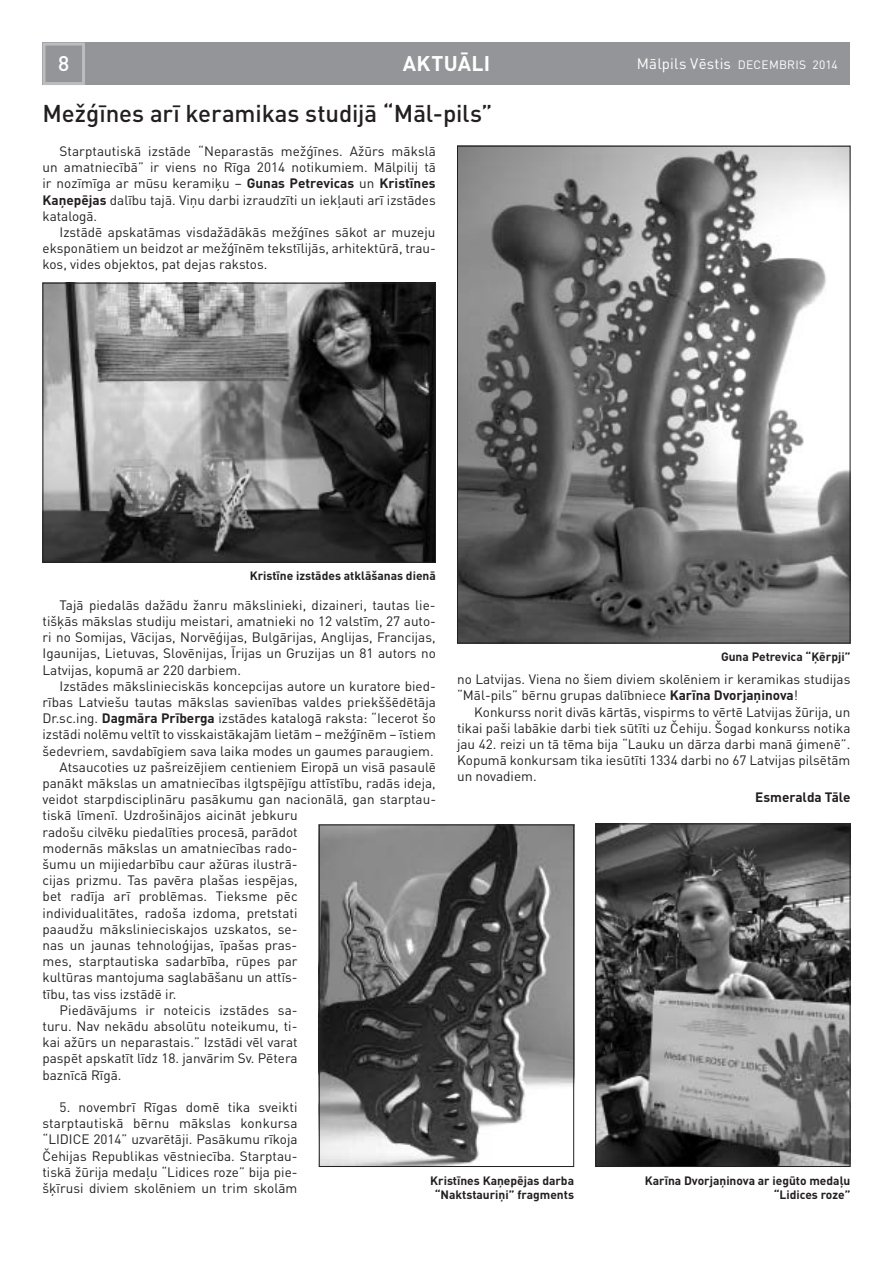
<style>
.page{position:relative;width:893px;height:1263px;background:#fff}
.page>*{position:absolute;margin:0;border:0;box-sizing:border-box;transform-origin:0 0}
.t1{font:500 24px "DIN Pro";color:#231f20}
.t2{font:700 21px "DIN Pro";color:#fff}
.t3{font:500 21px "DIN Pro";color:#fff}
.t4{font:15px "DIN Pro";letter-spacing:.01em;color:#fff}
.t5{font:13.5px/16.2px "DIN Pro";color:#231f20;text-align:justify}
.t6{font:700 13.5px "DIN Pro";color:#231f20}
.t7{font:700 12px/14.4px "DIN Pro";color:#231f20;text-align:center}
.t8{font:12px "DIN Pro";color:#fff}
.s1{font-size:12px}
.s2{font-weight:700}
</style>
<div class="page">
<div style="left:43px;top:43px;width:807px;height:42px;background:#939598"></div>
<div style="left:43px;top:43px;width:42px;height:42px;border:3px solid #bcbdc0"></div>
<img style="left:459px;top:148px;width:389px;height:493px">
<img style="left:45px;top:285px;width:389px;height:276px">
<div style="left:43px;top:283px;width:393px;height:280px;border:1px solid #231f20"></div>
<img style="left:597px;top:825px;width:251px;height:340px">
<div style="left:595px;top:823px;width:255px;height:344px;border:1px solid #231f20"></div>
<img style="left:321px;top:826px;width:251px;height:339px">
<div style="left:319px;top:824px;width:255px;height:343px;border:1px solid #231f20"></div>
<h2 class="t3" style="left:58px;top:49px;width:13px">8</h2>
<h2 class="t2" style="left:403px;top:49px;width:28px">Aktu</h2>
<h2 class="t2" style="left:458px;top:49px;width:23px">āli</h2>
<p class="t4" style="left:637px;top:53px;width:133px">Mālpils Vēstis <span class="s1">decembris</span></p>
<p class="t8" style="left:812px;top:57px;width:27px">2014</p>
<h1 class="t1" style="left:43px;top:97px;width:452px">Mežģīnes arī keramikas studijā “Māl-pils”</h1>
<p class="t5" style="left:43px;top:143px;width:395px;text-indent:17px">Starptautiskā izstāde “Neparastās mežģīnes. Ažūrs mākslā un amatniecībā” ir viens no Rīga 2014 notikumiem. Mālpilij tā ir nozīmīga ar mūsu keramiķu – <span class="s2">Gunas Petrevicas</span> un <span class="s2">Kristīnes Kaņepējas</span> dalību tajā. Viņu darbi izraudzīti un iekļauti arī izstādes katalogā.</p>
<p class="t5" style="left:43px;top:224px;width:395px;text-indent:17px">Izstādē apskatāmas visdažādākās mežģīnes sākot ar muzeju eksponātiem un beidzot ar mežģīnēm tekstīlijās, arhitektūrā, trau&shy;kos, vides objektos, pat dejas rakstos.</p>
<p class="t7" style="left:250px;top:568px;width:188px">Kristīne izstādes atklāšanas dienā</p>
<p class="t5" style="left:43px;top:596px;width:395px;text-indent:17px">Tajā piedalās dažādu žanru mākslinieki, dizaineri, tautas lie&shy;tišķās mākslas studiju meistari, amatnieki no 12 valstīm, 27 auto&shy;ri no Somijas, Vācijas, Norvēģijas, Bulgārijas, Anglijas, Francijas, Igaunijas, Lietuvas, Slovēnijas, Īrijas un Gruzijas un 81 autors no Latvijas, kopumā ar 220 darbiem.</p>
<p class="t5" style="left:60px;top:677px;width:378px">Izstādes mākslinieciskās koncepcijas autore un kuratore bied-</p>
<p class="t5" style="left:43px;top:693px;width:395px">rības Latviešu tautas mākslas savienības valdes priekššēdētāja</p>
<p class="t5" style="left:43px;top:710px;width:395px">Dr.sc.ing. <span class="s2">Dagmāra Prīberga</span> izstādes katalogā raksta: “Iecerot šo</p>
<p class="t5" style="left:43px;top:726px;width:395px">izstādi nolēmu veltīt to visskaistākajām lietām – mežģīnēm – īstiem</p>
<p class="t5" style="left:43px;top:742px;width:393px">šedevriem, savdabīgiem sava laika modes un gaumes paraugiem.</p>
<p class="t5" style="left:60px;top:758px;width:378px">Atsaucoties uz pašreizējiem centieniem Eiropā un visā pasaulē</p>
<p class="t5" style="left:43px;top:774px;width:395px">panākt mākslas un amatniecības ilgtspējīgu attīstību, radās ideja,</p>
<p class="t5" style="left:43px;top:791px;width:395px">veidot starpdisciplināru pasākumu gan nacionālā, gan starptau-</p>
<p class="t5" style="left:43px;top:807px;width:257px">tiskā līmenī. Uzdrošinājos aicināt jebkuru</p>
<p class="t5" style="left:43px;top:823px;width:257px">radošu cilvēku piedalīties procesā, parādot</p>
<p class="t5" style="left:43px;top:839px;width:257px">modernās mākslas un amatniecības rado-</p>
<p class="t5" style="left:43px;top:855px;width:257px">šumu un mijiedarbību caur ažūras ilustrā-</p>
<p class="t5" style="left:43px;top:872px;width:257px">cijas prizmu. Tas pavēra plašas iespējas,</p>
<p class="t5" style="left:43px;top:888px;width:257px">bet radīja arī problēmas. Tieksme pēc</p>
<p class="t5" style="left:43px;top:904px;width:257px">individualitātes, radoša izdoma, pretstati</p>
<p class="t5" style="left:43px;top:920px;width:256px">paaudžu mākslinieciskajos uzskatos, se-</p>
<p class="t5" style="left:43px;top:936px;width:256px">nas un jaunas tehnoloģijas, īpašas pras-</p>
<p class="t5" style="left:43px;top:953px;width:257px">mes, starptautiska sadarbība, rūpes par</p>
<p class="t5" style="left:43px;top:969px;width:257px">kultūras mantojuma saglabāšanu un attīs-</p>
<p class="t5" style="left:43px;top:985px;width:135px">tību, tas viss izstādē ir.</p>
<p class="t5" style="left:60px;top:1001px;width:240px">Piedāvājums ir noteicis izstādes sa-</p>
<p class="t5" style="left:43px;top:1017px;width:256px">turu. Nav nekādu absolūtu noteikumu, ti-</p>
<p class="t5" style="left:43px;top:1034px;width:257px">kai ažūrs un neparastais.” Izstādi vēl varat</p>
<p class="t5" style="left:43px;top:1050px;width:257px">paspēt apskatīt līdz 18. janvārim Sv. Pētera</p>
<p class="t5" style="left:43px;top:1066px;width:80px">baznīcā Rīgā.</p>
<p class="t5" style="left:42px;top:1098px;width:257px;text-indent:17px">5. novembrī Rīgas domē tika sveikti starptautiskā bērnu mākslas konkursa “LIDICE 2014” uzvarētāji. Pasākumu rīkoja Čehijas Republikas vēstniecība. Starptau&shy;tiskā žūrija medaļu “Lidices roze” bija pie&shy;šķīrusi diviem skolēniem un trim skolām</p>
<p class="t7" style="left:721px;top:649px;width:131px">Guna Petrevica “Ķērpji”</p>
<p class="t5" style="left:457px;top:671px;width:395px">no Latvijas. Viena no šiem diviem skolēniem ir keramikas studijas “Māl-pils” bērnu grupas dalībniece <span class="s2">Karīna Dvorjaņinova</span>!</p>
<p class="t5" style="left:457px;top:703px;width:395px;text-indent:17px">Konkurss norit divās kārtās, vispirms to vērtē Latvijas žūrija, un tikai paši labākie darbi tiek sūtīti uz Čehiju. Šogad konkurss notika jau 42. reizi un tā tēma bija “Lauku un dārza darbi manā ģimenē”.<br>Kopumā konkursam tika iesūtīti 1334 darbi no 67 Latvijas pilsētām un novadiem.</p>
<p class="t6" style="left:755px;top:788px;width:97px">Esmeralda Tāle</p>
<p class="t7" style="left:645px;top:1172px;width:207px;text-align:right">Karīna Dvorjaņinova ar iegūto medaļu “Lidices roze”</p>
<p class="t7" style="left:430px;top:1172px;width:145px">Kristīnes Kaņepējas darba “Naktstauriņi” fragments</p>
</div>
